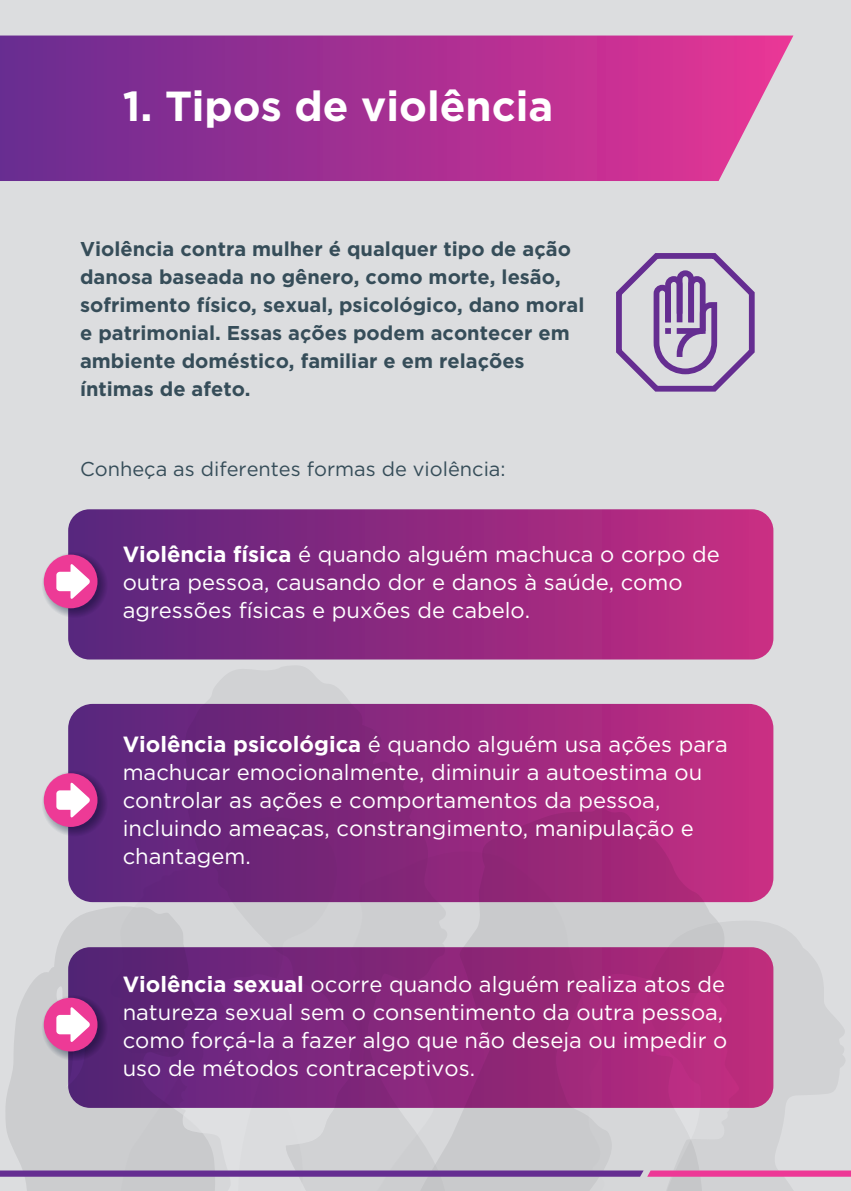
<style>
.page{position:relative;width:851px;height:1191px;background:#fff}
.page>*{position:absolute;margin:0;border:0;box-sizing:border-box;transform-origin:0 0}
.t1{font:700 42px "Gotham";color:#fff}
.t2{font:22px/28px "Gotham";color:#fff}
.t3{font:700 20px/28px "Gotham";color:#364d59}
.t4{font:20px "Gotham";color:#364d59}
.s1{font-weight:700}
</style>
<div class="page">
<div style="left:0;top:0;width:850px;height:1191px;background:#dcdddf"></div>
<svg style="left:44px;top:906px;width:140px;height:67px;fill:#cccdcf"></svg>
<svg style="left:447px;top:902px;width:277px;height:45px;fill:#cccdcf"></svg>
<svg style="left:185px;top:666px;width:262px;height:281px;fill:#d1d2d4"></svg>
<svg style="left:647px;top:920px;width:174px;height:53px;fill:#d1d2d4"></svg>
<div style="left:68px;top:704px;width:705px;height:198px;background:linear-gradient(to right,#52247a,#c42c7f);border-radius:24px"></div>
<svg style="left:0;top:36px;width:793px;height:145px;background:#a73796"></svg>
<div style="left:68px;top:509px;width:705px;height:150px;background:linear-gradient(to right,#56267e,#c82d82);border-radius:21px"></div>
<div style="left:68px;top:947px;width:705px;height:160px;background:linear-gradient(to right,#522378,#b82978);border-radius:22px"></div>
<svg style="left:616px;top:253px;width:139px;height:139px"></svg>
<svg style="left:39px;top:549px;width:70px;height:70px"></svg>
<div style="left:44px;top:554px;width:53px;height:54px;background:#ed3a96;border-radius:50%"></div>
<svg style="left:56px;top:564px;width:34px;height:35px"></svg>
<svg style="left:39px;top:768px;width:70px;height:70px"></svg>
<div style="left:44px;top:773px;width:53px;height:54px;background:#ed3a96;border-radius:50%"></div>
<svg style="left:56px;top:782px;width:34px;height:36px"></svg>
<svg style="left:0;top:973px;width:850px;height:218px"></svg>
<h1 class="t1" style="left:123px;top:78px;width:432px">1. Tipos de violência</h1>
<p class="t3" style="left:80px;top:234px;width:506px">Violência contra mulher é qualquer tipo de ação danosa baseada no gênero, como morte, lesão, sofrimento físico, sexual, psicológico, dano moral e patrimonial. Essas ações podem acontecer em ambiente doméstico, familiar e em relações íntimas de afeto.</p>
<p class="t4" style="left:80px;top:456px;width:427px">Conheça as diferentes formas de violência:</p>
<p class="t2" style="left:123px;top:539px;width:598px"><span class="s1">Violência física</span> é quando alguém machuca o corpo de outra pessoa, causando dor e danos à saúde, como agressões físicas e puxões de cabelo.</p>
<p class="t2" style="left:123px;top:730px;width:606px"><span class="s1">Violência psicológica</span> é quando alguém usa ações para machucar emocionalmente, diminuir a autoestima ou controlar as ações e comportamentos da pessoa, incluindo ameaças, constrangimento, manipulação e chantagem.</p>
<p class="t2" style="left:123px;top:969px;width:606px"><span class="s1">Violência sexual</span> ocorre quando alguém realiza atos de natureza sexual sem o consentimento da outra pessoa, como forçá-la a fazer algo que não deseja ou impedir o uso de métodos contraceptivos.</p>
</div>
